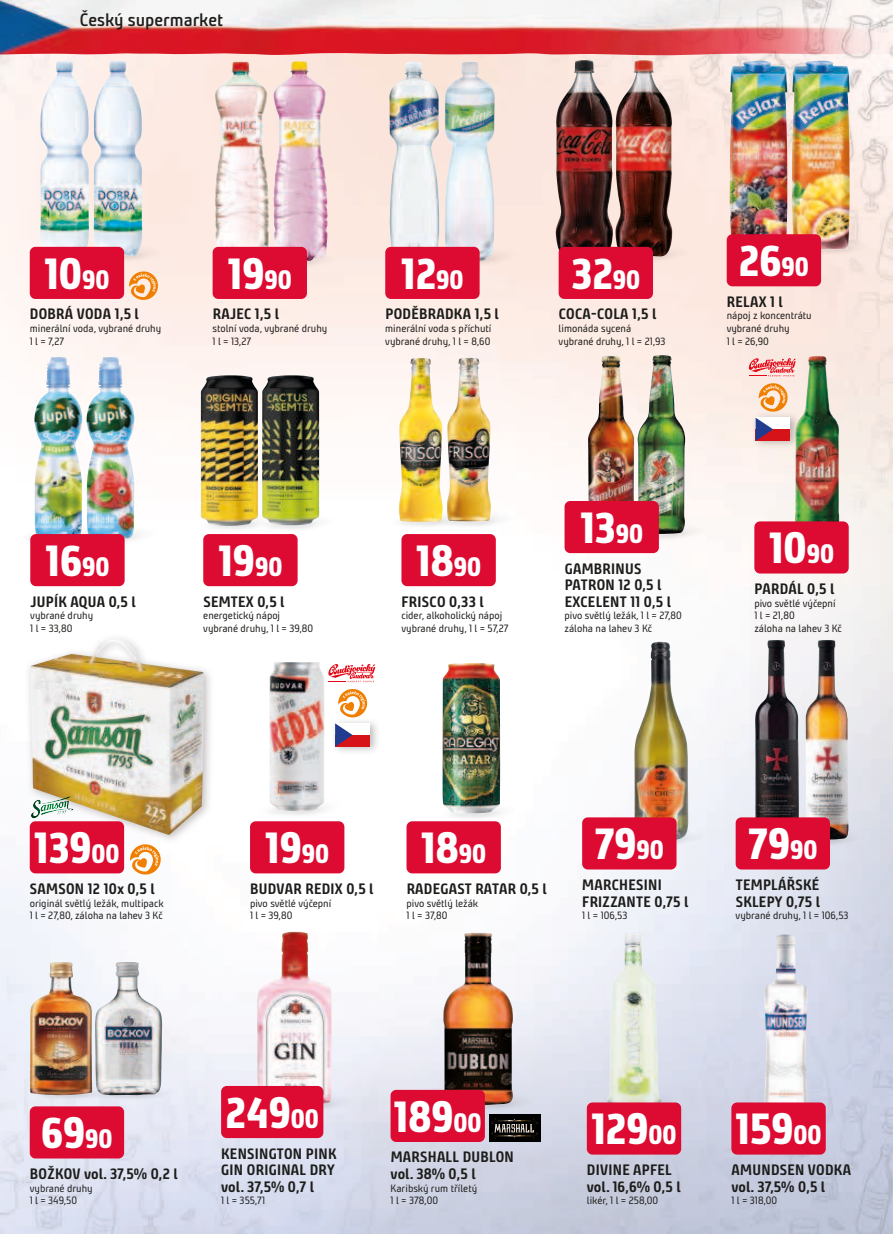
<style>
.page{position:relative;width:893px;height:1234px;background:#fff}
.page>*{position:absolute;margin:0;border:0;box-sizing:border-box;transform-origin:0 0}
.t1{font:800 43.35px "Bunday Clean";color:#fff}
.t2{font:600 18px "Bunday Clean";color:#1d1d1b}
.t3{font:700 15px/16.5px "Bunday Clean";letter-spacing:.02em;color:#1d1d1b}
.t4{font:10.5px/12.6px "Bunday Clean";color:#1d1d1b}
.s1{font-size:26.25px}
</style>
<div class="page">
<img style="left:0;top:55px;width:893px;height:1178px">
<img style="left:0;top:0;width:893px;height:55px">
<img style="left:389px;top:62px;width:50px;height:185px">
<div style="left:25px;top:633px;width:189px;height:211px;background:#aaa2a2;opacity:.69"></div>
<img style="left:30px;top:639px;width:174px;height:196px">
<img style="left:382px;top:497px;width:48px;height:43px">
<img style="left:397px;top:358px;width:46px;height:163px">
<img style="left:430px;top:497px;width:96px;height:43px">
<img style="left:447px;top:358px;width:44px;height:163px">
<div style="left:401px;top:534px;width:95px;height:52px;background:#dd0a32;border-radius:6px"></div>
<img style="left:556px;top:60px;width:57px;height:197px">
<img style="left:605px;top:231px;width:97px;height:43px">
<img style="left:615px;top:60px;width:57px;height:197px">
<div style="left:559px;top:247px;width:94px;height:52px;background:#dd0a32;border-radius:6px"></div>
<img style="left:250px;top:784px;width:113px;height:46px">
<img style="left:269px;top:662px;width:56px;height:148px">
<div style="left:331px;top:716px;width:49px;height:39px;background:#1d1d1b;opacity:.3"></div>
<svg style="left:328px;top:661px;width:47px;height:85px"></svg>
<div style="left:250px;top:821px;width:94px;height:52px;background:#dd0a32;border-radius:6px"></div>
<img style="left:795px;top:356px;width:44px;height:165px">
<div style="left:754px;top:521px;width:95px;height:52px;background:#dd0a32;border-radius:6px"></div>
<div style="left:751px;top:411px;width:50px;height:38px;background:#1d1d1b;opacity:.3"></div>
<svg style="left:748px;top:356px;width:48px;height:85px;background:#e8b5a9"></svg>
<img style="left:215px;top:61px;width:54px;height:187px">
<img style="left:247px;top:235px;width:113px;height:46px">
<img style="left:273px;top:61px;width:54px;height:200px">
<div style="left:213px;top:247px;width:94px;height:52px;background:#dd0a32;border-radius:6px"></div>
<img style="left:763px;top:934px;width:45px;height:168px">
<div style="left:731px;top:1102px;width:95px;height:52px;background:#dd0a32;border-radius:6px"></div>
<img style="left:485px;top:1079px;width:60px;height:43px">
<img style="left:443px;top:932px;width:70px;height:172px">
<div style="left:391px;top:1089px;width:94px;height:52px;background:#dd0a32;border-radius:6px"></div>
<div style="left:489px;top:1114px;width:51px;height:27px;background:#000"></div>
<svg style="left:491px;top:1118px;width:47px;height:20px"></svg>
<div style="left:587px;top:1077px;width:113px;height:46px;background:#d4d8e9"></div>
<img style="left:606px;top:932px;width:56px;height:170px">
<div style="left:587px;top:1102px;width:94px;height:52px;background:#dd0a32;border-radius:6px"></div>
<div style="left:323px;top:1078px;width:54px;height:46px;background:#e3e5f1"></div>
<img style="left:256px;top:931px;width:76px;height:173px">
<div style="left:221px;top:1085px;width:102px;height:52px;background:#dd0a32;border-radius:6px"></div>
<img style="left:755px;top:639px;width:44px;height:178px">
<div style="left:830px;top:818px;width:50px;height:38px;background:#d9dce8"></div>
<img style="left:806px;top:639px;width:42px;height:200px">
<div style="left:736px;top:817px;width:94px;height:52px;background:#dd0a32;border-radius:6px"></div>
<img style="left:40px;top:61px;width:49px;height:186px">
<img style="left:78px;top:231px;width:96px;height:43px">
<img style="left:93px;top:61px;width:49px;height:198px">
<div style="left:30px;top:247px;width:94px;height:52px;background:#dd0a32;border-radius:6px"></div>
<svg style="left:129px;top:270px;width:30px;height:31px"></svg>
<img style="left:426px;top:233px;width:113px;height:46px">
<img style="left:445px;top:62px;width:50px;height:199px">
<div style="left:385px;top:247px;width:95px;height:52px;background:#dd0a32;border-radius:6px"></div>
<img style="left:730px;top:61px;width:57px;height:173px">
<img style="left:786px;top:224px;width:96px;height:43px">
<img style="left:792px;top:61px;width:58px;height:188px">
<div style="left:727px;top:234px;width:94px;height:52px;background:#dd0a32;border-radius:6px"></div>
<img style="left:7px;top:510px;width:27px;height:49px">
<img style="left:34px;top:357px;width:49px;height:177px">
<img style="left:61px;top:510px;width:109px;height:49px">
<img style="left:87px;top:357px;width:48px;height:181px">
<div style="left:30px;top:534px;width:95px;height:52px;background:#dd0a32;border-radius:6px"></div>
<img style="left:191px;top:500px;width:59px;height:43px">
<img style="left:201px;top:375px;width:57px;height:150px">
<img style="left:432px;top:789px;width:96px;height:43px">
<img style="left:442px;top:662px;width:58px;height:151px">
<div style="left:406px;top:821px;width:95px;height:52px;background:#dd0a32;border-radius:6px"></div>
<div style="left:30px;top:821px;width:94px;height:52px;background:#dd0a32;border-radius:6px"></div>
<img style="left:587px;top:355px;width:98px;height:155px">
<img style="left:657px;top:510px;width:67px;height:42px">
<div style="left:565px;top:501px;width:94px;height:52px;background:#dd0a32;border-radius:6px"></div>
<svg style="left:30px;top:795px;width:45px;height:23px"></svg>
<svg style="left:130px;top:843px;width:31px;height:32px"></svg>
<img style="left:620px;top:815px;width:97px;height:43px">
<img style="left:634px;top:641px;width:54px;height:200px">
<div style="left:582px;top:817px;width:94px;height:52px;background:#dd0a32;border-radius:6px"></div>
<img style="left:21px;top:1076px;width:74px;height:32px">
<img style="left:29px;top:961px;width:63px;height:133px">
<img style="left:82px;top:1077px;width:108px;height:32px">
<img style="left:95px;top:961px;width:67px;height:134px">
<div style="left:30px;top:1106px;width:94px;height:52px;background:#dd0a32;border-radius:6px"></div>
<img style="left:250px;top:500px;width:96px;height:43px">
<img style="left:262px;top:375px;width:57px;height:150px">
<div style="left:203px;top:534px;width:95px;height:52px;background:#dd0a32;border-radius:6px"></div>
<h2 class="t2" style="left:80px;top:8px;width:145px">Český supermarket</h2>
<h1 class="t1" style="left:44px;top:248px;width:67px">10<span class="s1">90</span></h1>
<h3 class="t3" style="left:30px;top:306px;width:111px">DOBRÁ VODA 1,5 l</h3>
<p class="t4" style="left:30px;top:322px;width:133px">minerální voda, vybrané druhy<br>1 l = 7,27</p>
<h1 class="t1" style="left:228px;top:248px;width:65px">19<span class="s1">90</span></h1>
<h3 class="t3" style="left:213px;top:306px;width:68px">RAJEC 1,5 l</h3>
<p class="t4" style="left:213px;top:322px;width:116px">stolní voda, vybrané druhy<br>1 l = 13,27</p>
<h1 class="t1" style="left:401px;top:248px;width:64px">12<span class="s1">90</span></h1>
<h3 class="t3" style="left:385px;top:306px;width:115px">PODĚBRADKA 1,5 l</h3>
<p class="t4" style="left:385px;top:322px;width:108px">minerální voda s příchutí vybrané druhy, 1 l = 8,60</p>
<h1 class="t1" style="left:571px;top:248px;width:70px">32<span class="s1">90</span></h1>
<h3 class="t3" style="left:559px;top:306px;width:99px">COCA-COLA 1,5 l</h3>
<p class="t4" style="left:559px;top:322px;width:108px">limonáda sycená vybrané druhy, 1 l = 21,93</p>
<h1 class="t1" style="left:739px;top:236px;width:71px">26<span class="s1">90</span></h1>
<h3 class="t3" style="left:727px;top:293px;width:58px">RELAX 1 l</h3>
<p class="t4" style="left:727px;top:309px;width:87px">nápoj z koncentrátu vybrané druhy<br>1 l = 26,90</p>
<h1 class="t1" style="left:45px;top:535px;width:65px">16<span class="s1">90</span></h1>
<h3 class="t3" style="left:30px;top:593px;width:107px">JUPÍK AQUA 0,5 l</h3>
<p class="t4" style="left:30px;top:609px;width:64px">vybrané druhy<br>1 l = 33,80</p>
<h1 class="t1" style="left:218px;top:535px;width:65px">19<span class="s1">90</span></h1>
<h3 class="t3" style="left:203px;top:593px;width:83px">SEMTEX 0,5 l</h3>
<p class="t4" style="left:203px;top:609px;width:111px">energetický nápoj vybrané druhy, 1 l = 39,80</p>
<h1 class="t1" style="left:416px;top:535px;width:66px">18<span class="s1">90</span></h1>
<h3 class="t3" style="left:402px;top:593px;width:84px">FRISCO 0,33 l</h3>
<p class="t4" style="left:401px;top:609px;width:109px">cider, alkoholický nápoj vybrané druhy, 1 l = 57,27</p>
<h1 class="t1" style="left:580px;top:502px;width:64px">13<span class="s1">90</span></h1>
<h3 class="t3" style="left:565px;top:560px;width:108px">GAMBRINUS<br>PATRON 12 0,5 l<br>EXCELENT 11 0,5 l</h3>
<p class="t4" style="left:565px;top:609px;width:119px">pivo světlý ležák, 1 l = 27,80 záloha na lahev 3 Kč</p>
<h1 class="t1" style="left:769px;top:522px;width:67px">10<span class="s1">90</span></h1>
<h3 class="t3" style="left:754px;top:580px;width:82px">PARDÁL 0,5 l</h3>
<p class="t4" style="left:754px;top:596px;width:89px">pivo světlé výčepní<br>1 l = 21,80<br>záloha na lahev 3 Kč</p>
<h1 class="t1" style="left:34px;top:822px;width:87px">139<span class="s1">00</span></h1>
<h3 class="t3" style="left:30px;top:880px;width:126px">SAMSON 12 10x 0,5 l</h3>
<p class="t4" style="left:30px;top:896px;width:135px">originál světlý ležák, multipack<br>1 l = 27,80, záloha na lahev 3 Kč</p>
<h1 class="t1" style="left:265px;top:822px;width:65px">19<span class="s1">90</span></h1>
<h3 class="t3" style="left:250px;top:880px;width:125px">BUDVAR REDIX 0,5 l</h3>
<p class="t4" style="left:250px;top:896px;width:83px">pivo světlé výčepní<br>1 l = 39,80</p>
<h1 class="t1" style="left:421px;top:822px;width:66px">18<span class="s1">90</span></h1>
<h3 class="t3" style="left:407px;top:880px;width:142px">RADEGAST RATAR 0,5 l</h3>
<p class="t4" style="left:406px;top:896px;width:73px">pivo světlý ležák<br>1 l = 37,80</p>
<h1 class="t1" style="left:595px;top:818px;width:71px">79<span class="s1">90</span></h1>
<h3 class="t3" style="left:582px;top:876px;width:108px">MARCHESINI<br>FRIZZANTE 0,75 l</h3>
<p class="t4" style="left:582px;top:908px;width:47px">1 l = 106,53</p>
<h1 class="t1" style="left:748px;top:818px;width:71px">79<span class="s1">90</span></h1>
<h3 class="t3" style="left:736px;top:876px;width:86px">TEMPLÁŘSKÉ<br>SKLEPY 0,75 l</h3>
<p class="t4" style="left:736px;top:908px;width:114px">vybrané druhy, 1 l = 106,53</p>
<h1 class="t1" style="left:41px;top:1107px;width:73px">69<span class="s1">90</span></h1>
<h3 class="t3" style="left:30px;top:1165px;width:149px">BOŽKOV vol. 37,5% 0,2 l</h3>
<p class="t4" style="left:30px;top:1181px;width:64px">vybrané druhy<br>1 l = 349,50</p>
<h1 class="t1" style="left:226px;top:1087px;width:95px">249<span class="s1">00</span></h1>
<h3 class="t3" style="left:221px;top:1144px;width:117px;text-align:justify">KENSINGTON PINK GIN ORIGINAL DRY vol. 37,5% 0,7 l</h3>
<p class="t4" style="left:221px;top:1193px;width:46px">1 l = 355,71</p>
<h1 class="t1" style="left:394px;top:1091px;width:89px">189<span class="s1">00</span></h1>
<h3 class="t3" style="left:391px;top:1148px;width:125px">MARSHALL DUBLON vol. 38% 0,5 l</h3>
<p class="t4" style="left:391px;top:1181px;width:88px">Karibský rum tříletý<br>1 l = 378,00</p>
<h1 class="t1" style="left:591px;top:1103px;width:87px">129<span class="s1">00</span></h1>
<h3 class="t3" style="left:587px;top:1161px;width:95px">DIVINE APFEL vol. 16,6% 0,5 l</h3>
<p class="t4" style="left:587px;top:1193px;width:73px">likér, 1 l = 258,00</p>
<h1 class="t1" style="left:736px;top:1103px;width:87px">159<span class="s1">00</span></h1>
<h3 class="t3" style="left:731px;top:1161px;width:121px">AMUNDSEN VODKA vol. 37,5% 0,5 l</h3>
<p class="t4" style="left:731px;top:1193px;width:47px">1 l = 318,00</p>
</div>
